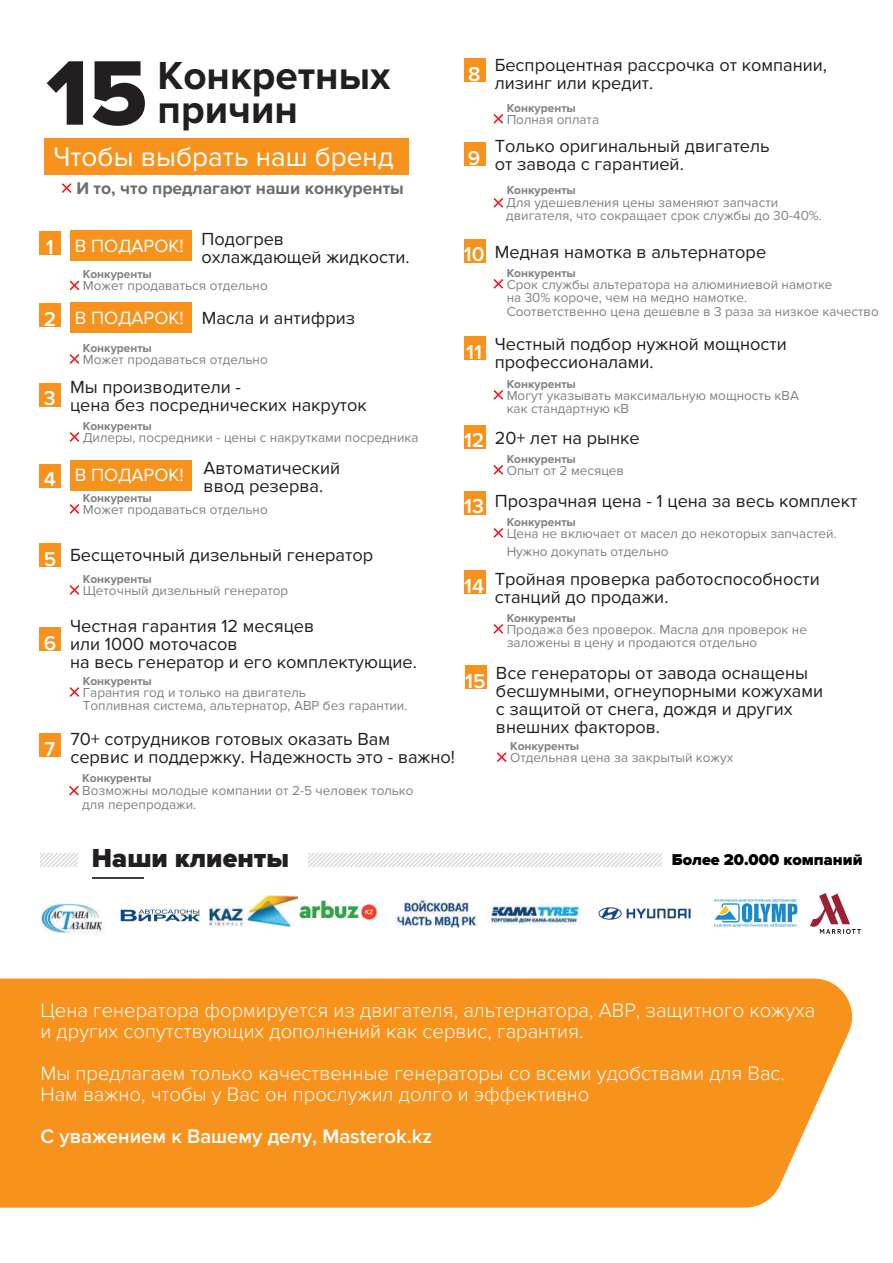
<style>
.page{position:relative;width:893px;height:1263px;background:#fff}
.page>*{position:absolute;margin:0;border:0;box-sizing:border-box;transform-origin:0 0}
.t1{font:95.1px "Proxima Nova Extrabld";color:#231f20}
.t2{font:700 40.5px/33.8px "Proxima Nova";color:#231f20}
.t3{font:27.9px "Proxima Nova";color:#fff}
.t4{font:900 27px "Proxima Nova";color:#231f20}
.t5{font:600 20.85px "Proxima Nova";color:#fff}
.t6{font:300 20.25px/21px "Proxima Nova";color:#fff}
.t7{font:600 20.25px "Proxima Nova";color:#fff}
.t8{font:18.45px "Proxima Nova";color:#fff}
.t9{font:18.15px/18.1px "Proxima Nova";color:#231f20}
.t10{font:700 17.55px "Proxima Nova";color:#6c6d70}
.t11{font:900 16.2px "Proxima Nova";color:#000001}
.t12{font:13.5px/13.5px "Proxima Nova";color:#808285}
.t13{font:700 12px "Proxima Nova";color:#808285}
.s1{font-size:18.45px;color:#fff}
</style>
<div class="page">
<svg style="left:40px;top:854px;width:622px;height:12px"></svg>
<div style="left:78px;top:847px;width:229px;height:27px;background:#fff"></div>
<img style="left:120px;top:909px;width:80px;height:13px">
<img style="left:210px;top:895px;width:88px;height:32px">
<img style="left:397px;top:896px;width:80px;height:31px">
<img style="left:488px;top:905px;width:92px;height:20px">
<img style="left:41px;top:903px;width:63px;height:31px">
<img style="left:299px;top:900px;width:79px;height:20px">
<img style="left:598px;top:907px;width:93px;height:13px">
<img style="left:714px;top:900px;width:84px;height:26px">
<img style="left:810px;top:893px;width:51px;height:40px">
<hr style="left:92px;top:877px;width:52px;height:2px;background:#3e3e3f">
<div style="left:44px;top:138px;width:365px;height:36px;background:#f7931d"></div>
<div style="left:39px;top:733px;width:22px;height:24px;background:#f7931d"></div>
<div style="left:464px;top:59px;width:21px;height:23px;background:#f7931d"></div>
<div style="left:464px;top:143px;width:21px;height:23px;background:#f7931d"></div>
<div style="left:464px;top:239px;width:21px;height:23px;background:#f7931d"></div>
<div style="left:464px;top:336px;width:21px;height:24px;background:#f7931d"></div>
<div style="left:464px;top:425px;width:21px;height:23px;background:#f7931d"></div>
<div style="left:70px;top:231px;width:122px;height:30px;background:#f7931d"></div>
<div style="left:70px;top:303px;width:122px;height:30px;background:#f7931d"></div>
<div style="left:70px;top:460px;width:122px;height:30px;background:#f7931d"></div>
<div style="left:40px;top:231px;width:21px;height:24px;background:#f7931d"></div>
<div style="left:40px;top:303px;width:21px;height:24px;background:#f7931d"></div>
<div style="left:40px;top:383px;width:21px;height:24px;background:#f7931d"></div>
<div style="left:40px;top:464px;width:21px;height:24px;background:#f7931d"></div>
<div style="left:40px;top:543px;width:21px;height:24px;background:#f7931d"></div>
<div style="left:40px;top:627px;width:21px;height:24px;background:#f7931d"></div>
<div style="left:464px;top:491px;width:21px;height:23px;background:#f7931d"></div>
<div style="left:464px;top:570px;width:21px;height:24px;background:#f7931d"></div>
<svg style="left:493px;top:114px;width:10px;height:10px"></svg>
<svg style="left:493px;top:198px;width:10px;height:10px"></svg>
<svg style="left:493px;top:279px;width:10px;height:10px"></svg>
<svg style="left:70px;top:280px;width:9px;height:10px"></svg>
<svg style="left:70px;top:354px;width:9px;height:10px"></svg>
<svg style="left:70px;top:432px;width:9px;height:10px"></svg>
<svg style="left:70px;top:504px;width:9px;height:10px"></svg>
<svg style="left:70px;top:585px;width:9px;height:10px"></svg>
<svg style="left:70px;top:687px;width:9px;height:10px"></svg>
<svg style="left:493px;top:390px;width:10px;height:10px"></svg>
<svg style="left:493px;top:465px;width:10px;height:10px"></svg>
<svg style="left:493px;top:528px;width:10px;height:10px"></svg>
<svg style="left:493px;top:624px;width:10px;height:10px"></svg>
<svg style="left:69px;top:786px;width:10px;height:9px"></svg>
<div style="left:465px;top:665px;width:21px;height:24px;background:#f7931d"></div>
<svg style="left:497px;top:752px;width:10px;height:10px"></svg>
<svg style="left:62px;top:183px;width:10px;height:10px"></svg>
<div style="left:0;top:978px;width:853px;height:230px;background:#f7931d"></div>
<h1 class="t1" style="left:46px;top:38px;width:103px">15</h1>
<h2 class="t2" style="left:158px;top:59px;width:234px">Конкретных причин</h2>
<h3 class="t3" style="left:53px;top:140px;width:342px">Чтобы выбрать наш бренд</h3>
<p class="t10" style="left:76px;top:178px;width:329px">И то, что предлагают наши конкуренты</p>
<h3 class="t5" style="left:468px;top:62px;width:14px">8</h3>
<h3 class="t5" style="left:468px;top:146px;width:14px">9</h3>
<h3 class="t5" style="left:46px;top:235px;width:9px">1</h3>
<h3 class="t5" style="left:44px;top:307px;width:14px">2</h3>
<h3 class="t5" style="left:44px;top:386px;width:13px">3</h3>
<h3 class="t5" style="left:44px;top:467px;width:14px">4</h3>
<h3 class="t5" style="left:44px;top:547px;width:14px">5</h3>
<h3 class="t5" style="left:44px;top:631px;width:14px">6</h3>
<h3 class="t5" style="left:44px;top:737px;width:13px">7</h3>
<h3 class="t8" style="left:75px;top:235px;width:211px">В ПОДАРОК! <sup>Подогрев</sup></h3>
<h3 class="t9" style="left:202px;top:248px;width:210px">охлаждающей жидкости.</h3>
<p class="t13" style="left:83px;top:267px;width:71px">Конкуренты</p>
<p class="t12" style="left:83px;top:279px;width:186px">Может продаваться отдельно</p>
<h3 class="t9" style="left:75px;top:310px;width:282px"><span class="s1">В ПОДАРОК!</span> Масла и антифриз</h3>
<p class="t13" style="left:83px;top:341px;width:71px">Конкуренты</p>
<p class="t12" style="left:83px;top:353px;width:186px">Может продаваться отдельно</p>
<h3 class="t9" style="left:70px;top:378px;width:298px">Мы производители -<br>цена без посреднических накруток</h3>
<p class="t13" style="left:83px;top:419px;width:71px">Конкуренты</p>
<p class="t12" style="left:83px;top:431px;width:337px">Дилеры, посредники - цены с накрутками посредника</p>
<h3 class="t9" style="left:204px;top:459px;width:138px">Автоматический ввод резерва.</h3>
<h3 class="t8" style="left:75px;top:464px;width:111px">В ПОДАРОК!</h3>
<p class="t13" style="left:83px;top:491px;width:71px">Конкуренты</p>
<p class="t12" style="left:83px;top:503px;width:186px">Может продаваться отдельно</p>
<h3 class="t5" style="left:464px;top:242px;width:22px">10</h3>
<h3 class="t5" style="left:466px;top:340px;width:17px">11</h3>
<h3 class="t5" style="left:464px;top:428px;width:22px">12</h3>
<h3 class="t5" style="left:464px;top:494px;width:21px">13</h3>
<h3 class="t9" style="left:70px;top:546px;width:305px">Бесщеточный дизельный генератор</h3>
<p class="t13" style="left:83px;top:572px;width:71px">Конкуренты</p>
<p class="t12" style="left:83px;top:584px;width:207px">Щеточный дизельный генератор</p>
<h3 class="t9" style="left:70px;top:617px;width:348px">Честная гарантия 12 месяцев<br>или 1000 моточасов<br>на весь генератор и его комплектующие.</h3>
<p class="t13" style="left:83px;top:674px;width:71px">Конкуренты</p>
<p class="t12" style="left:83px;top:686px;width:326px">Гарантия год и только на двигатель<br>Топливная система, альтернатор, АВР без гарантии.</p>
<h3 class="t9" style="left:70px;top:730px;width:386px">70+ сотрудников готовых оказать Вам<br>сервис и поддержку. Надежность это - важно!</h3>
<p class="t13" style="left:82px;top:771px;width:71px">Конкуренты</p>
<p class="t12" style="left:82px;top:784px;width:333px">Возможны молодые компании от 2-5 человек только для перепродажи.</p>
<h3 class="t5" style="left:464px;top:574px;width:21px">14</h3>
<h3 class="t5" style="left:465px;top:669px;width:22px">15</h3>
<h3 class="t9" style="left:495px;top:56px;width:334px">Беспроцентная рассрочка от компании, лизинг или кредит.</h3>
<p class="t13" style="left:507px;top:101px;width:71px">Конкуренты</p>
<p class="t12" style="left:507px;top:113px;width:94px">Полная оплата</p>
<h3 class="t9" style="left:495px;top:137px;width:276px">Только оригинальный двигатель от завода с гарантией.</h3>
<p class="t13" style="left:507px;top:183px;width:71px">Конкуренты</p>
<p class="t12" style="left:506px;top:196px;width:317px">Для удешевления цены заменяют запчасти двигателя, что сокращает срок службы до 30-40%.</p>
<h3 class="t9" style="left:495px;top:243px;width:273px">Медная намотка в альтернаторе</h3>
<p class="t13" style="left:507px;top:266px;width:71px">Конкуренты</p>
<p class="t12" style="left:507px;top:278px;width:374px">Срок службы альтератора на алюминиевой намотке<br>на 30% короче, чем на медно намотке.<br>Соответственно цена дешевле в 3 раза за низкое качество</p>
<h3 class="t9" style="left:495px;top:335px;width:294px">Честный подбор нужной мощности профессионалами.</h3>
<p class="t13" style="left:507px;top:377px;width:71px">Конкуренты</p>
<p class="t12" style="left:507px;top:389px;width:294px">Могут указывать максимальную мощность кВА как стандартную кВ</p>
<h3 class="t9" style="left:495px;top:429px;width:146px">20+ лет на рынке</h3>
<p class="t13" style="left:507px;top:452px;width:71px">Конкуренты</p>
<p class="t12" style="left:507px;top:464px;width:119px">Опыт от 2 месяцев</p>
<h3 class="t9" style="left:495px;top:492px;width:364px">Прозрачная цена - 1 цена за весь комплект</h3>
<p class="t13" style="left:507px;top:515px;width:71px">Конкуренты</p>
<p class="t12" style="left:507px;top:524px;width:331px;line-height:18.1px">Цена не включает от масел до некоторых запчастей.<br>Нужно докупать отдельно</p>
<h3 class="t9" style="left:495px;top:570px;width:326px">Тройная проверка работоспособности станций до продажи.</h3>
<p class="t13" style="left:507px;top:611px;width:71px">Конкуренты</p>
<p class="t12" style="left:507px;top:623px;width:302px">Продажа без проверок. Масла для проверок не заложены в цену и продаются отдельно</p>
<h3 class="t9" style="left:496px;top:664px;width:329px">Все генераторы от завода оснащены бесшумными, огнеупорными кожухами с защитой от снега, дождя и других внешних факторов.</h3>
<p class="t13" style="left:510px;top:739px;width:71px">Конкуренты</p>
<p class="t12" style="left:510px;top:751px;width:225px">Отдельная цена за закрытый кожух</p>
<h3 class="t4" style="left:92px;top:842px;width:199px">Наши клиенты</h3>
<p class="t11" style="left:672px;top:851px;width:192px">Более 20.000 компаний</p>
<h3 class="t6" style="left:40px;top:1000px;width:776px">Цена генератора формируется из двигателя, альтернатора, АВР, защитного кожуха и других сопутствующих дополнений как сервис, гарантия.</h3>
<h3 class="t6" style="left:40px;top:1063px;width:746px">Мы предлагаем только качественные генераторы со всеми удобствами для Вас.<br>Нам важно, чтобы у Вас он прослужил долго и эффективно</h3>
<h3 class="t7" style="left:40px;top:1125px;width:393px">С уважением к Вашему делу, Masterok.kz</h3>
</div>
